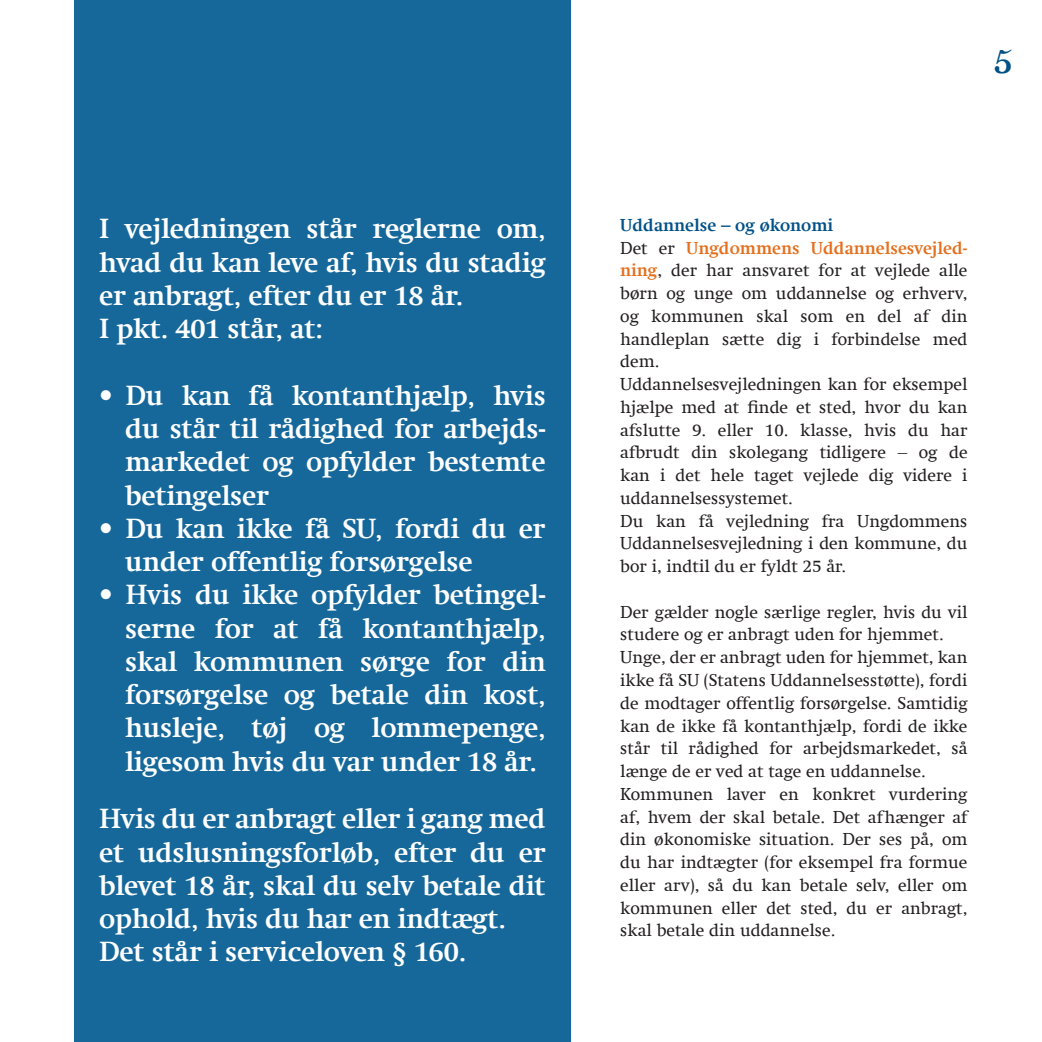
<style>
.page{position:relative;width:1042px;height:1042px;background:#fff}
.page>*{position:absolute;margin:0;border:0;box-sizing:border-box;transform-origin:0 0}
.t1{font:700 35px "Cochin";color:#005187}
.t2{font:700 28px/33.2px "Swift Com";letter-spacing:-.01em;color:#fff;text-align:justify}
.Pa1{font:17.5px/22.8px "Swift Com";color:#231f20;text-align:justify}
.t3{font:700 17.5px "Swift Com";color:#005187}
.s1{font-weight:700;color:#e4701e}
</style>
<div class="page">
<div style="left:74px;top:0;width:496px;height:1042px;background:#16689b"></div>
<p class="t2" style="left:99px;top:212px;width:448px">I vejledningen står reglerne om, hvad du kan leve af, hvis du stadig er anbragt, efter du er 18 år.</p>
<p class="t2" style="left:99px;top:312px;width:225px">I pkt. 401 står, at:</p>
<p class="t2" style="left:125px;top:378px;width:422px;text-indent:-26px">• Du kan få kontanthjælp, hvis du står til rådighed for arbejds&shy;markedet og opfylder bestemte betingelser</p>
<p class="t2" style="left:125px;top:511px;width:422px;text-indent:-26px">• Du kan ikke få SU, fordi du er under offentlig forsørgelse</p>
<p class="t2" style="left:125px;top:578px;width:422px;text-indent:-26px">• Hvis du ikke opfylder betingel&shy;serne for at få kontanthjælp, skal kommunen sørge for din forsørgelse og betale din kost, husleje, tøj og lommepenge, ligesom hvis du var under 18 år.</p>
<p class="t2" style="left:99px;top:802px;width:448px">Hvis du er anbragt eller i gang med et udslusningsforløb, efter du er blevet 18 år, skal du selv betale dit ophold, hvis du har en indtægt.</p>
<p class="t2" style="left:99px;top:935px;width:369px">Det står i serviceloven § 160.</p>
<p class="t1" style="left:995px;top:41px;width:20px">5</p>
<p class="t3" style="left:620px;top:215px;width:214px">Uddannelse – og økonomi</p>
<p class="Pa1" style="left:620px;top:236px;width:349px">Det er <span class="s1">Ungdommens Uddannelsesvejled&shy;ning</span>, der har ansvaret for at vejlede alle børn og unge om uddannelse og erhverv, og kommunen skal som en del af din handleplan sætte dig i forbindelse med dem.</p>
<p class="Pa1" style="left:620px;top:373px;width:349px">Uddannelsesvejledningen kan for eksempel hjælpe med at finde et sted, hvor du kan afslutte 9. eller 10. klasse, hvis du har afbrudt din skolegang tidligere – og de kan i det hele taget vejlede dig videre i uddannelsessystemet.</p>
<p class="Pa1" style="left:620px;top:509px;width:349px">Du kan få vejledning fra Ungdommens Uddannelsesvejledning i den kommune, du bor i, indtil du er fyldt 25 år.</p>
<p class="Pa1" style="left:620px;top:600px;width:349px">Der gælder nogle særlige regler, hvis du vil studere og er anbragt uden for hjemmet.</p>
<p class="Pa1" style="left:620px;top:646px;width:349px">Unge, der er anbragt uden for hjemmet, kan ikke få SU (Statens Uddannelsesstøtte), fordi de modtager offentlig forsørgelse. Samtidig kan de ikke få kontanthjælp, fordi de ikke står til rådighed for arbejdsmarkedet, så længe de er ved at tage en uddannelse.</p>
<p class="Pa1" style="left:620px;top:782px;width:349px">Kommunen laver en konkret vurdering af, hvem der skal betale. Det afhænger af din økonomiske situation. Der ses på, om du har indtægter (for eksempel fra formue eller arv), så du kan betale selv, eller om kommunen eller det sted, du er anbragt, skal betale din uddannelse.</p>
</div>
